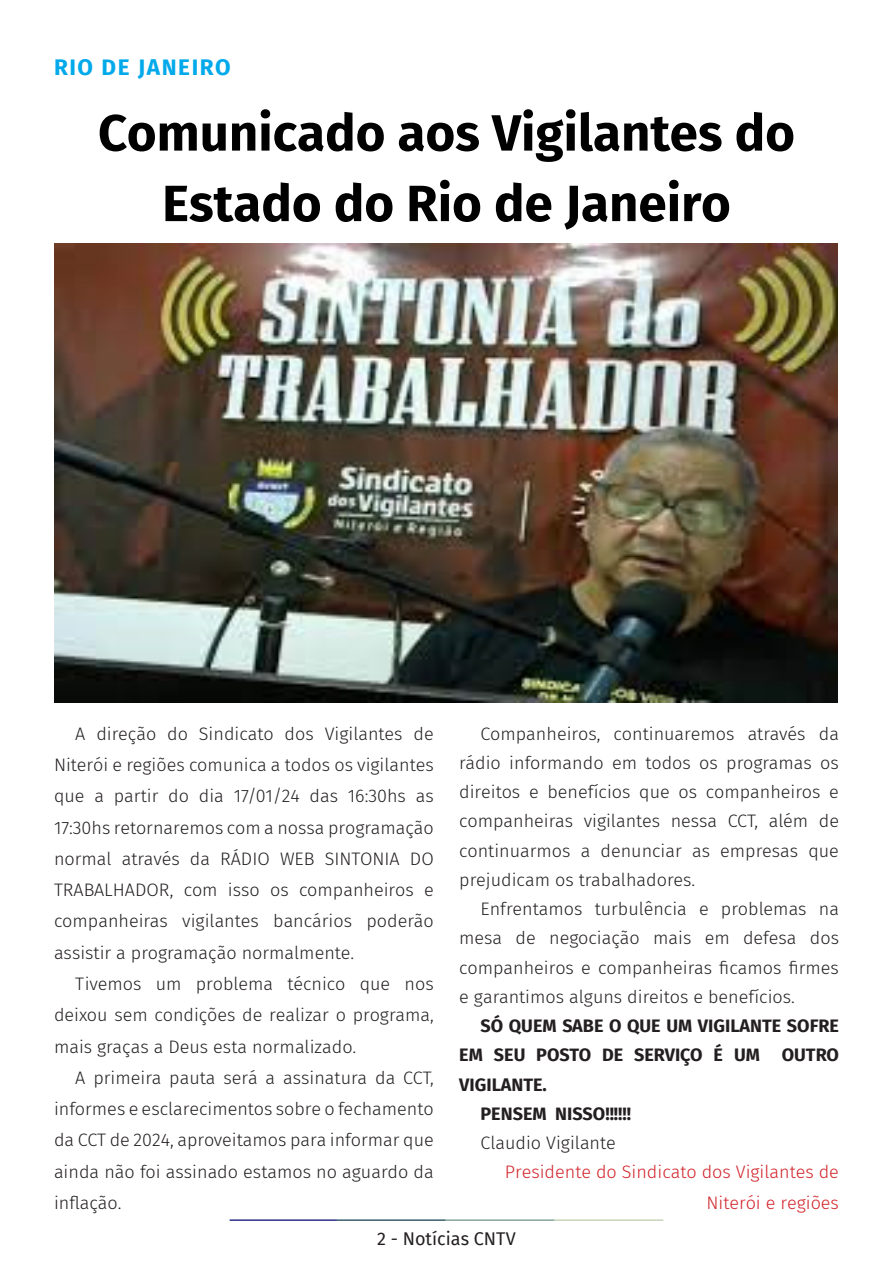
<style>
.page{position:relative;width:893px;height:1263px;background:#fff}
.page>*{position:absolute;margin:0;border:0;box-sizing:border-box;transform-origin:0 0}
.t1{font:700 51px/70.5px "Fira Sans";color:#000001;text-align:center}
.t2{font:700 22.5px "Fira Sans";letter-spacing:.07em;color:#00a9ea}
.t3{font:300 18px/31.3px "Fira Sans";color:#231f20;text-align:justify}
.t4{font:700 18px/29.2px "Fira Sans";color:#231f20;text-align:justify}
.t5{font:300 18px/30.8px "Fira Sans";color:#d1232a;text-align:right}
.t6{font:18px "Fira Sans";color:#231f20}
</style>
<div class="page">
<hr style="left:230px;top:1219px;width:107px;height:2px;background:#2f3088">
<hr style="left:337px;top:1219px;width:109px;height:2px;background:#3a5f6d">
<hr style="left:446px;top:1219px;width:109px;height:2px;background:#87a59a">
<hr style="left:555px;top:1219px;width:108px;height:2px;background:#c6d5b7">
<img style="left:54px;top:243px;width:783px;height:459px">
<p class="t2" style="left:54px;top:48px;width:178px">RIO DE JANEIRO</p>
<p class="t1" style="left:98px;top:94px;width:698px">Comunicado aos Vigilantes do<br>Estado do Rio de Janeiro</p>
<p class="t3" style="left:54px;top:718px;width:381px;text-indent:21px">A direção do Sindicato dos Vigilantes de Niterói e regiões comunica a todos os vigilantes que a partir do dia 17/01/24 das 16:30hs as 17:30hs retornaremos com a nossa programação normal através da RÁDIO WEB SINTONIA DO TRABALHADOR, com isso os companheiros e companheiras vigilantes bancários poderão assistir a programação normalmente.</p>
<p class="t3" style="left:54px;top:968px;width:381px;text-indent:21px">Tivemos um problema técnico que nos deixou sem condições de realizar o programa, mais graças a Deus esta normalizado.</p>
<p class="t3" style="left:54px;top:1062px;width:381px;text-indent:21px">A primeira pauta será a assinatura da CCT, informes e esclarecimentos sobre o fechamento da CCT de 2024, aproveitamos para informar que ainda não foi assinado estamos no aguardo da inflação.</p>
<p class="t3" style="left:459px;top:719px;width:381px;line-height:29.2px;text-indent:21px">Companheiros, continuaremos através da rádio informando em todos os programas os direitos e benefícios que os companheiros e companheiras vigilantes nessa CCT, além de continuarmos a denunciar as empresas que prejudicam os trabalhadores.</p>
<p class="t3" style="left:459px;top:894px;width:381px;line-height:29.2px;text-indent:21px">Enfrentamos turbulência e problemas na mesa de negociação mais em defesa dos companheiros e companheiras ficamos firmes e garantimos alguns direitos e benefícios.</p>
<p class="t4" style="left:459px;top:1010px;width:381px;text-indent:21px">SÓ QUEM SABE O QUE UM VIGILANTE SOFRE EM SEU POSTO DE SERVIÇO É UM OUTRO VIGILANTE.</p>
<p class="t4" style="left:480px;top:1097px;width:152px">PENSEM NISSO!!!!!!</p>
<p class="t3" style="left:480px;top:1127px;width:137px">Claudio Vigilante</p>
<p class="t5" style="left:505px;top:1156px;width:336px">Presidente do Sindicato dos Vigilantes de<br>Niterói e regiões</p>
<p class="t6" style="left:377px;top:1225px;width:140px">2 - Notícias CNTV</p>
</div>
